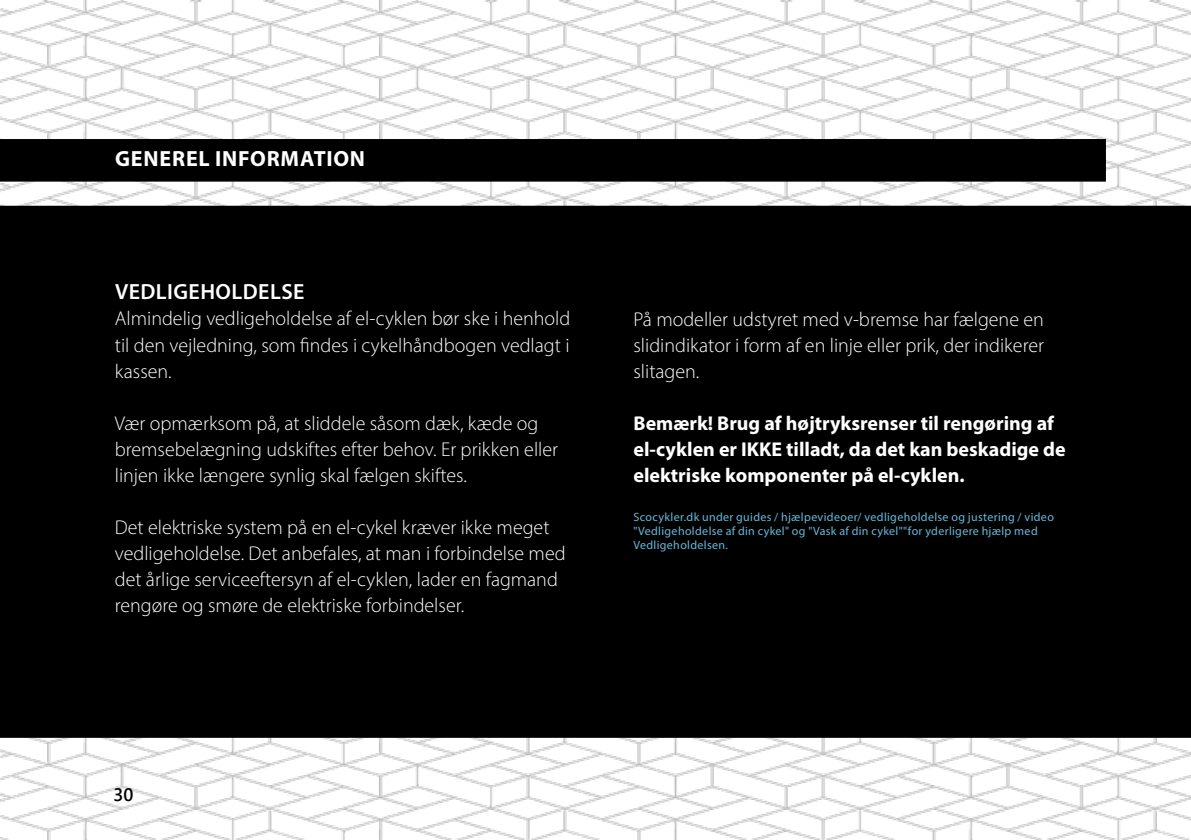
<style>
.page{position:relative;width:1191px;height:840px;background:#fff}
.page>*{position:absolute;margin:0;border:0;box-sizing:border-box;transform-origin:0 0}
.t1{font:600 26px "Myriad Pro";letter-spacing:.02em;color:#fff}
.t2{font:700 22px "Myriad Pro";letter-spacing:.035em;color:#fff}
.t3{font:600 22px "Myriad Pro";letter-spacing:.02em;color:#fff}
.t4{font:300 20px/26px "Myriad Pro";color:#fff;text-align:justify}
.t5{font:700 20px/26px "Myriad Pro";color:#fff}
.t6{font:18px "Webly Sleek UI Semibold";color:#000}
.t7{font:12px/14px "Myriad Pro";letter-spacing:.03em;color:#66b8d9}
</style>
<div class="page">
<img style="left:0;top:1px;width:1191px;height:838px">
<div style="left:0;top:206px;width:1191px;height:531px;background:#000"></div>
<div style="left:1px;top:140px;width:1104px;height:40px;background:#000"></div>
<div style="left:0;top:139px;width:1106px;height:42px;border:2px solid #000"></div>
<h1 class="t1" style="left:114px;top:142px;width:154px">FUNKTIONER</h1>
<p class="t2" style="left:115px;top:144px;width:252px">GENEREL INFORMATION</p>
<p class="t3" style="left:115px;top:278px;width:191px">VEDLIGEHOLDELSE</p>
<p class="t4" style="left:115px;top:305px;width:457px">Almindelig vedligeholdelse af el-cyklen bør ske i henhold til den vejledning, som findes i cykelhåndbogen vedlagt i kassen.</p>
<p class="t4" style="left:115px;top:409px;width:445px;text-align:left">Vær opmærksom på, at sliddele såsom dæk, kæde og bremsebelægning udskiftes efter behov. Er prikken eller linjen ikke længere synlig skal fælgen skiftes.</p>
<p class="t4" style="left:115px;top:513px;width:452px;text-align:left">Det elektriske system på en el-cykel kræver ikke meget vedligeholdelse. Det anbefales, at man i forbindelse med det årlige serviceeftersyn af el-cyklen, lader en fagmand rengøre og smøre de elektriske forbindelser.</p>
<p class="t4" style="left:633px;top:306px;width:412px">På modeller udstyret med v-bremse har fælgene en slidindikator i form af en linje eller prik, der indikerer slitagen.</p>
<p class="t5" style="left:633px;top:410px;width:433px">Bemærk! Brug af højtryksrenser til rengøring af el-cyklen er IKKE tilladt, da det kan beskadige de elektriske komponenter på el-cyklen.</p>
<p class="t7" style="left:633px;top:509px;width:422px">Scocykler.dk under guides / hjælpevideoer/ vedligeholdelse og justering / video "Vedligeholdelse af din cykel" og "Vask af din cykel""for yderligere hjælp med<br>Vedligeholdelsen.</p>
<p class="t6" style="left:113px;top:780px;width:21px">30</p>
</div>
